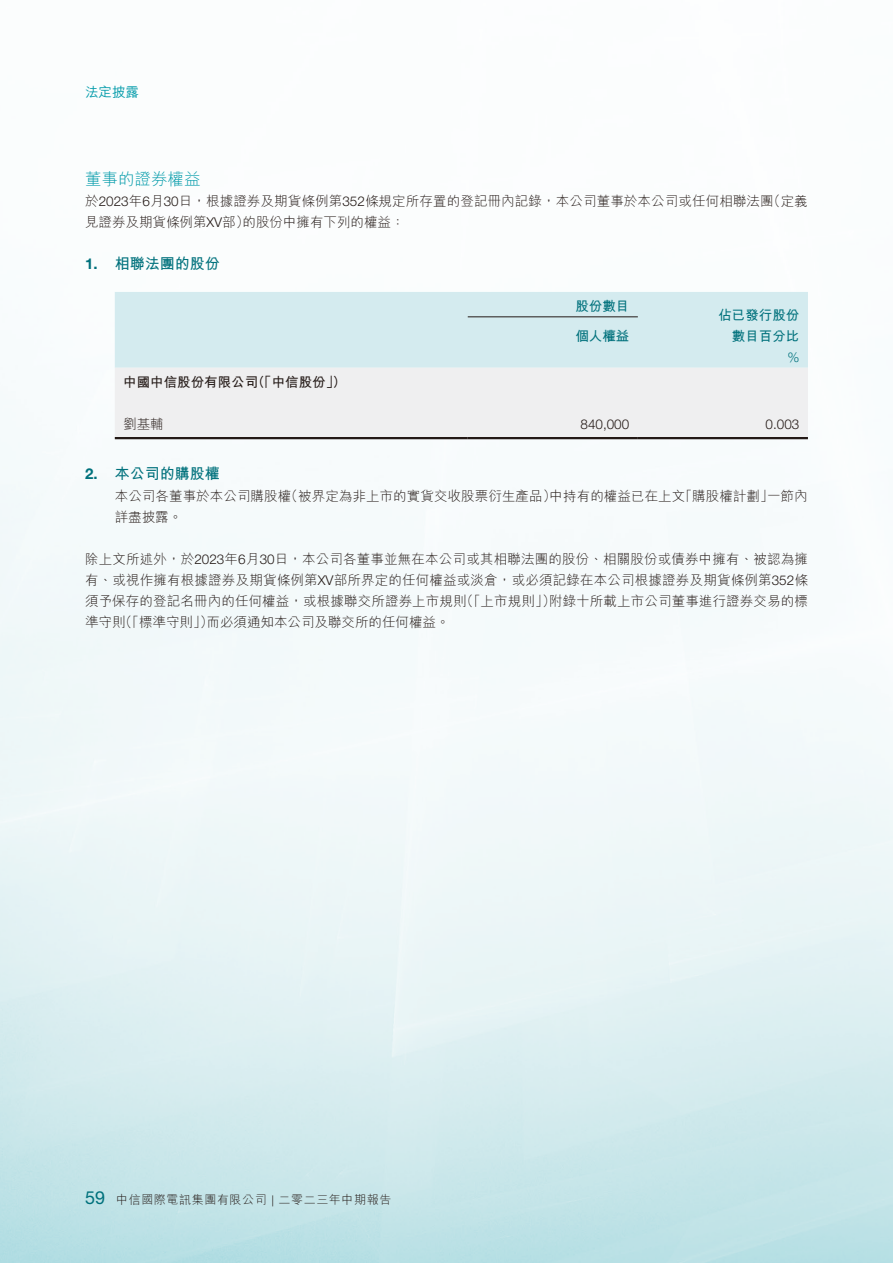
<style>
.page{position:relative;width:893px;height:1263px;background:#fff}
.page>*{position:absolute;margin:0;border:0;box-sizing:border-box;transform-origin:0 0}
.t1{font:18px "Helvetica Neue LT Std";color:#00717c}
.t2{font:300 16.5px "M Hei HK";color:#009aa9}
.t3{font:700 15px "M Hei HK";color:#00717c}
.t4{font:700 15px "Helvetica Neue LT Std";color:#00717c}
.t5{font:300 13.5px/21px "M Hei HK";letter-spacing:.01em;color:#231916}
.t6{font:700 13.5px "M Hei HK";color:#00717c}
.t7{font:700 13.5px "M Hei HK";color:#231916}
.t8{font:300 13.5px "Helvetica Neue LT Std";color:#231916}
.t9{font:500 13.5px "M Hei HK";color:#009aa9}
.t10{font:300 13.5px "Helvetica Neue LT Std";color:#00717c}
.t11{font:300 12px "M Hei HK";letter-spacing:.05em;color:#231916}
.s1{font-family:"Helvetica Neue LT Std"}
</style>
<div class="page">
<div style="left:115px;top:292px;width:693px;height:76px;background:#d4ebef"></div>
<div style="left:115px;top:368px;width:693px;height:69px;background:#efeff0"></div>
<hr style="left:468px;top:316px;width:170px;height:1px;background:#231916">
<hr style="left:115px;top:437px;width:353px;height:2px;background:#231916">
<hr style="left:468px;top:437px;width:170px;height:2px;background:#231916">
<hr style="left:638px;top:437px;width:170px;height:2px;background:#231916">
<p class="t9" style="left:85px;top:82px;width:55px">法定披露</p>
<p class="t2" style="left:85px;top:167px;width:117px">董事的證券權益</p>
<p class="t5" style="left:767px;top:190px;width:42px">（定義</p>
<p class="t5" style="left:243px;top:190px;width:533px;text-indent:-157px">於<span class="s1">2023</span>年月<span class="s1">6 30</span>日，根據證券及期貨條例第<span class="s1">352</span>條規定所存置的登記冊內記錄，本公司董事於本公司或任何相聯法團的股份中擁有下列的權益：</p>
<p class="t5" style="left:85px;top:211px;width:166px">見證券及期貨條例第<span class="s1">XV</span>部）</p>
<p class="t3" style="left:115px;top:253px;width:106px">相聯法團的股份</p>
<p class="t4" style="left:85px;top:254px;width:14px">1.</p>
<p class="t4" style="left:85px;top:465px;width:14px">2.</p>
<p class="t7" style="left:123px;top:372px;width:136px">中國中信股份有限公司</p>
<p class="t7" style="left:252px;top:372px;width:96px">（「中信股份 (「</p>
<p class="t5" style="left:123px;top:413px;width:42px">劉基輔</p>
<p class="t3" style="left:115px;top:463px;width:106px">本公司的購股權</p>
<p class="t6" style="left:575px;top:296px;width:55px">股份數目</p>
<p class="t6" style="left:575px;top:326px;width:55px">個人權益</p>
<p class="t8" style="left:580px;top:416px;width:50px">840,000</p>
<p class="t6" style="left:718px;top:305px;width:82px">佔已發行股份</p>
<p class="t6" style="left:732px;top:326px;width:69px">數目百分比</p>
<p class="t10" style="left:787px;top:349px;width:14px">%</p>
<p class="t8" style="left:766px;top:416px;width:35px">0.003</p>
<p class="t5" style="left:285px;top:485px;width:273px">（被界定為非上市的實貨交收股票衍生產品）</p>
<p class="t5" style="left:550px;top:485px;width:137px">中持有的權益已在上文</p>
<p class="t5" style="left:679px;top:485px;width:96px">「購股權計劃」</p>
<p class="t5" style="left:115px;top:485px;width:178px">本公司各董事於本公司購股權詳盡披露。</p>
<p class="t5" style="left:85px;top:548px;width:724px;text-align:right">除上文所述外，於<span class="s1">2023</span>年月<span class="s1">6 30</span>日，本公司各董事並無在本公司或其相聯法團的股份、相關股份或債券中擁有、被認為擁有、或視作擁有根據證券及期貨條例第<span class="s1">XV</span>部所界定的任何權益或淡倉，或必須記錄在本公司根據證券及期貨條例第<span class="s1">352</span>條附錄十所載上市公司董事進行證券交易的標</p>
<p class="t5" style="left:767px;top:485px;width:42px">一節內</p>
<p class="t5" style="left:460px;top:590px;width:97px">（「上市規則」）</p>
<p class="t5" style="left:207px;top:590px;width:262px;text-indent:-122px">須予保存的登記名冊內的任何權益，或根據聯交所證券上市規則而必須通知本公司及聯交所的任何權益。</p>
<p class="t5" style="left:119px;top:611px;width:96px">（「標準守則」）</p>
<p class="t5" style="left:85px;top:611px;width:42px">準守則</p>
<h1 class="t1" style="left:85px;top:1186px;width:22px">59</h1>
<p class="t11" style="left:116px;top:1191px;width:277px">中信國際電訊集團有限公司 | 二零二三年中期報告</p>
</div>
